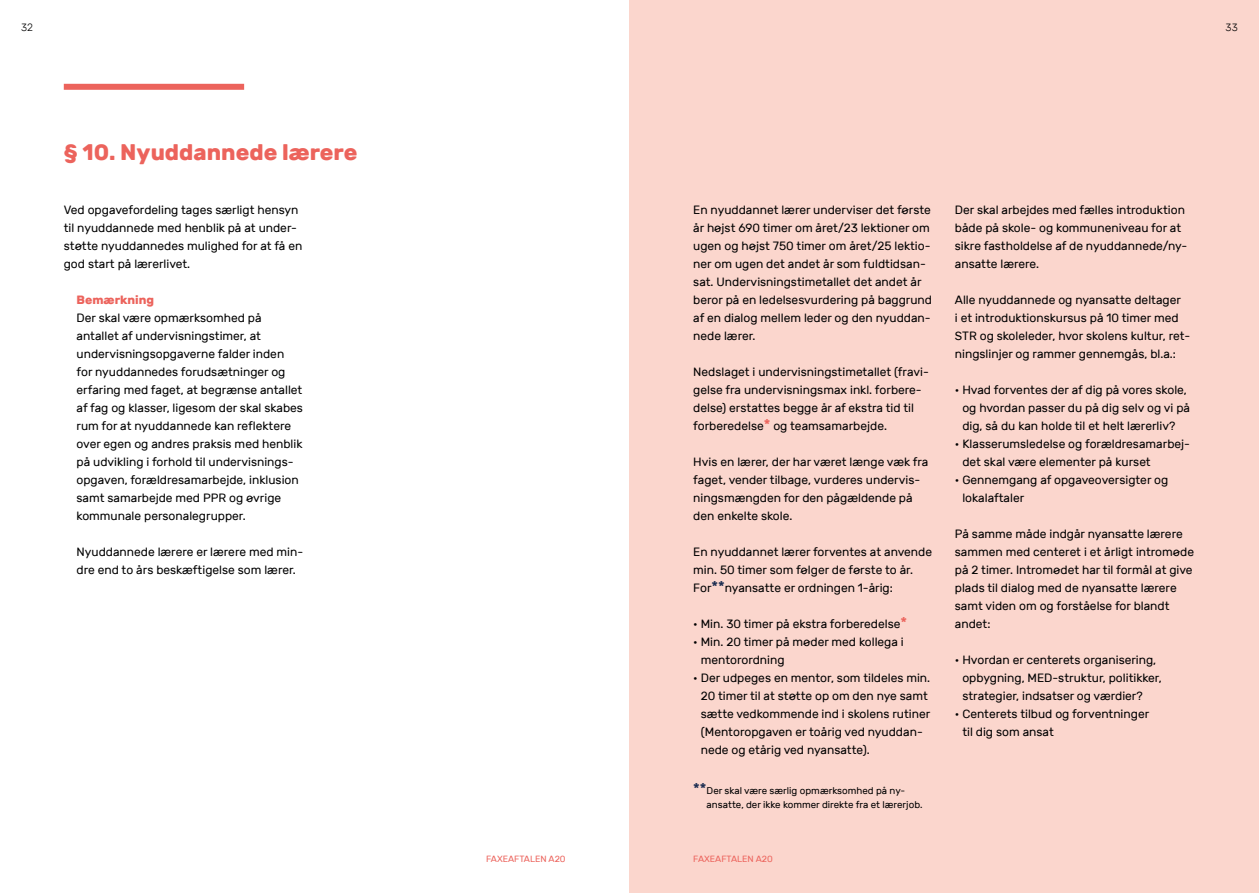
<style>
.page{position:relative;width:1259px;height:893px;background:#fff}
.page>*{position:absolute;margin:0;border:0;box-sizing:border-box;transform-origin:0 0}
.t1{font:700 22.5px "Rubik";color:#ec635c}
.t2{font:12px/18px "Rubik";color:#000}
.t3{font:700 12px "Rubik";color:#ec635c}
.t4{font:300 10.5px "Rubik";color:#000}
.t5{font:9.75px/13.5px "Rubik";color:#000}
.t6{font:9px "Rubik";color:#ec635c}
.s1{font-weight:500;font-size:15px;color:#ec635c}
.s2{font-weight:500;font-size:15px;color:#1b2c50}
</style>
<div class="page">
<div style="left:64px;top:84px;width:180px;height:6px;background:#ec635c"></div>
<div style="left:629px;top:0;width:630px;height:893px;background:#fbd6cd"></div>
<p class="t4" style="left:21px;top:22px;width:13px">32</p>
<h1 class="t1" style="left:64px;top:139px;width:295px">§ 10. Nyuddannede lærere</h1>
<p class="t2" style="left:64px;top:201px;width:240px">Ved opgavefordeling tages særligt hensyn til nyuddannede med henblik på at under&shy;støtte nyuddannedes mulighed for at få en god start på lærerlivet.</p>
<p class="t3" style="left:77px;top:293px;width:79px">Bemærkning</p>
<p class="t2" style="left:77px;top:309px;width:228px">Der skal være opmærksomhed på antallet af undervisningstimer, at undervisningsopgaverne falder inden for nyuddannedes forudsætninger og erfaring med faget, at begrænse antallet af fag og klasser, ligesom der skal skabes rum for at nyuddannede kan reflektere over egen og andres praksis med henblik på udvikling i forhold til undervisnings&shy;opgaven, forældresamarbejde, inklusion samt samarbejde med PPR og øvrige kommunale personalegrupper.</p>
<p class="t2" style="left:77px;top:543px;width:228px">Nyuddannede lærere er lærere med min&shy;dre end to års beskæftigelse som lærer.</p>
<p class="t6" style="left:486px;top:854px;width:81px">FAXEAFTALEN A20</p>
<p class="t4" style="left:1225px;top:22px;width:14px">33</p>
<p class="t2" style="left:693px;top:201px;width:240px">En nyuddannet lærer underviser det første år højst 690 timer om året/23 lektioner om ugen og højst 750 timer om året/25 lektio&shy;ner om ugen det andet år som fuldtidsan&shy;sat. Undervisningstimetallet det andet år beror på en ledelsesvurdering på baggrund af en dialog mellem leder og den nyuddan&shy;nede lærer.</p>
<p class="t2" style="left:693px;top:363px;width:237px">Nedslaget i undervisningstimetallet (fravi&shy;gelse fra undervisningsmax inkl. forbere&shy;delse) erstattes begge år af ekstra tid til forberedelse<span class="s1">*</span> og teamsamarbejde.</p>
<p class="t2" style="left:693px;top:453px;width:237px">Hvis en lærer, der har været længe væk fra faget, vender tilbage, vurderes undervis&shy;ningsmængden for den pågældende på den enkelte skole.</p>
<p class="t2" style="left:693px;top:543px;width:240px">En nyuddannet lærer forventes at anvende min. 50 timer som følger de første to år.<br>For<span class="s2">**</span>nyansatte er ordningen 1-årig:</p>
<p class="t2" style="left:693px;top:615px;width:215px">• Min. 30 timer på ekstra forberedelse<span class="s1">*</span></p>
<p class="t2" style="left:701px;top:633px;width:204px;text-indent:-7px">• Min. 20 timer på møder med kollega i mentorordning</p>
<p class="t2" style="left:701px;top:669px;width:231px;text-indent:-7px">• Der udpeges en mentor, som tildeles min.<br>20 timer til at støtte op om den nye samt sætte vedkommende ind i skolens rutiner (Mentoropgaven er toårig ved nyuddan&shy;nede og etårig ved nyansatte).</p>
<p class="t5" style="left:706px;top:784px;width:217px;text-indent:-13px"><span class="s2">**</span>Der skal være særlig opmærksomhed på ny&shy;ansatte, der ikke kommer direkte fra et lærerjob.</p>
<p class="t6" style="left:693px;top:854px;width:81px">FAXEAFTALEN A20</p>
<p class="t2" style="left:955px;top:201px;width:234px">Der skal arbejdes med fælles introduktion både på skole- og kommuneniveau for at sikre fastholdelse af de nyuddannede/ny&shy;ansatte lærere.</p>
<p class="t2" style="left:955px;top:291px;width:237px">Alle nyuddannede og nyansatte deltager<br>i et introduktionskursus på 10 timer med STR og skoleleder, hvor skolens kultur, ret&shy;ningslinjer og rammer gennemgås, bl.a.:</p>
<p class="t2" style="left:962px;top:381px;width:229px;text-indent:-7px">• Hvad forventes der af dig på vores skole, og hvordan passer du på dig selv og vi på dig, så du kan holde til et helt lærerliv?</p>
<p class="t2" style="left:962px;top:435px;width:229px;text-indent:-7px">• Klasserumsledelse og forældresamarbej&shy;det skal være elementer på kurset</p>
<p class="t2" style="left:962px;top:471px;width:207px;text-indent:-7px">• Gennemgang af opgaveoversigter og lokalaftaler</p>
<p class="t2" style="left:955px;top:525px;width:241px">På samme måde indgår nyansatte lærere sammen med centeret i et årligt intromøde på 2 timer. Intromødet har til formål at give plads til dialog med de nyansatte lærere samt viden om og forståelse for blandt andet:</p>
<p class="t2" style="left:962px;top:651px;width:201px;text-indent:-7px">• Hvordan er centerets organisering, opbygning, MED-struktur, politikker, strategier, indsatser og værdier?</p>
<p class="t2" style="left:962px;top:705px;width:188px;text-indent:-7px">• Centerets tilbud og forventninger til dig som ansat</p>
</div>
